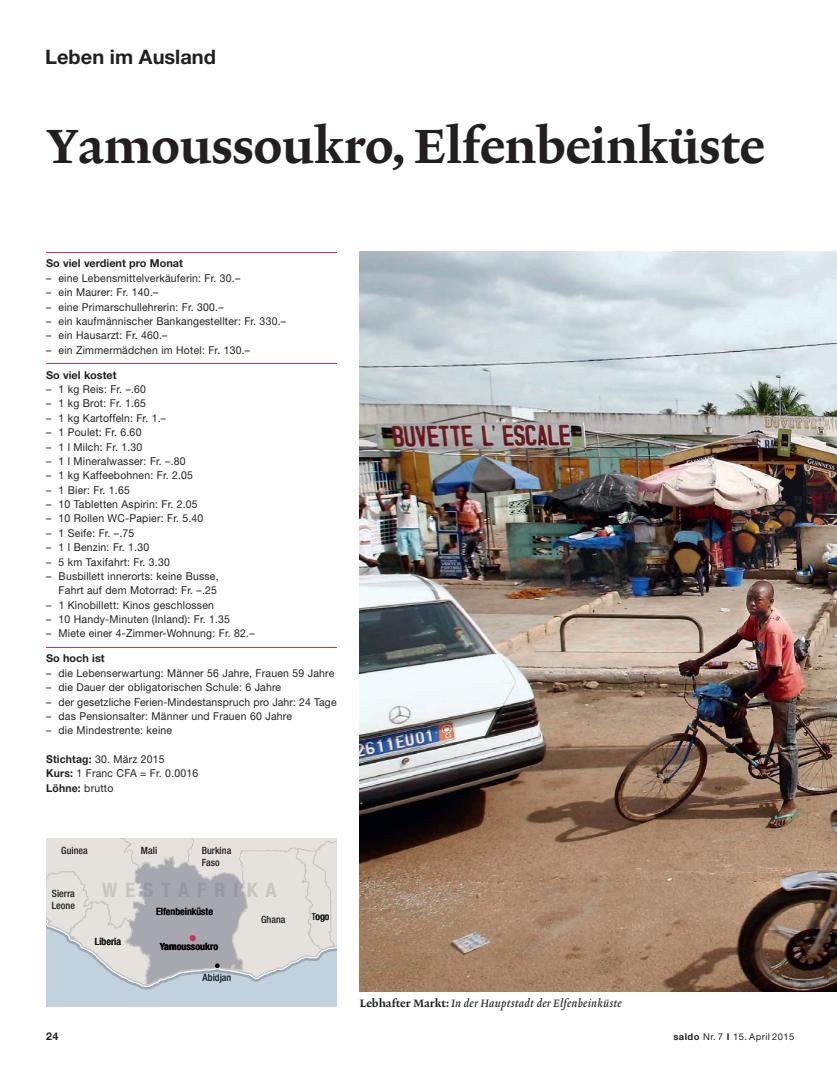
<style>
.page{position:relative;width:837px;height:1074px;background:#fff}
.page>*{position:absolute;margin:0;border:0;box-sizing:border-box;transform-origin:0 0}
.t1{font:700 48.75px "Lexicon Konsum";letter-spacing:-.015em;color:#231f20}
.t2{font:700 20px "Helvetica Neue LT Std";color:#231f20}
.t3{font:10.88px/14.4px "Helvetica Neue LT Std";letter-spacing:.02em;color:#231f20;text-align:right;scale:.96 1}
.t4{font:italic 10.88px "Lexicon Konsum";letter-spacing:.025em;color:#231f20}
.t5{font:700 10.88px "Helvetica Neue LT Std";color:#231f20}
.t6{font:700 10.62px "Helvetica Neue LT Std";color:#231f20}
.t7{font:500 condensed 10px "Helvetica Neue LT Std";color:#1d1a19}
.t8{font:500 condensed 10px "Helvetica Neue LT Std";color:#0d0910}
.t9{font:700 condensed 10px "Helvetica Neue LT Std";color:#0d0910}
.t10{font:500 condensed 10px "Helvetica Neue LT Std";color:#13151b}
.t11{font:9.38px "Helvetica Neue LT Std";letter-spacing:.05em;color:#231f20}
.s1{font-weight:700}
.s2{font-weight:700;font-style:normal}
</style>
<div class="page">
<hr style="left:46px;top:252px;width:291px;height:1px;background:#ce3353">
<hr style="left:46px;top:363px;width:291px;height:1px;background:#ce3353">
<hr style="left:46px;top:647px;width:291px;height:1px;background:#ce3353">
<img style="left:360px;top:252px;width:476px;height:739px">
<div style="left:46px;top:839px;width:291px;height:167px;background:#c1d1de"></div>
<svg style="left:374px;top:942px;width:7px;height:2px"></svg>
<hr style="left:424px;top:839px;width:1px;height:102px;background:#e5e1dc">
<svg style="left:46px;top:839px;width:321px;height:147px"></svg>
<h2 class="t2" style="left:45px;top:50px;width:172px">Leben im Ausland</h2>
<h1 class="t1" style="left:46px;top:128px;width:719px">Yamoussoukro, Elfenbeinküste</h1>
<p class="t5" style="left:46px;top:260px;width:138px">So viel verdient pro Monat</p>
<p class="t3" style="left:46px;top:272px;width:204px">– eine Lebensmittelverkäuferin: Fr. 30.–</p>
<p class="t3" style="left:46px;top:286px;width:118px">– ein Maurer: Fr. 140.–</p>
<p class="t3" style="left:46px;top:300px;width:186px">– eine Primarschullehrerin: Fr. 300.–</p>
<p class="t3" style="left:46px;top:315px;width:251px">– ein kaufmännischer Bankangestellter: Fr. 330.–</p>
<p class="t3" style="left:46px;top:329px;width:128px">– ein Hausarzt: Fr. 460.–</p>
<p class="t3" style="left:46px;top:344px;width:214px">– ein Zimmermädchen im Hotel: Fr. 130.–</p>
<p class="t5" style="left:46px;top:371px;width:72px">So viel kostet</p>
<p class="t3" style="left:46px;top:383px;width:106px">– 1 kg Reis: Fr. –.60</p>
<p class="t3" style="left:46px;top:397px;width:106px">– 1 kg Brot: Fr. 1.65</p>
<p class="t3" style="left:46px;top:412px;width:126px">– 1 kg Kartoffeln: Fr. 1.–</p>
<p class="t3" style="left:46px;top:426px;width:101px">– 1 Poulet: Fr. 6.60</p>
<p class="t3" style="left:46px;top:440px;width:102px">– 1 l Milch: Fr. 1.30</p>
<p class="t3" style="left:46px;top:455px;width:147px">– 1 l Mineralwasser: Fr. –.80</p>
<p class="t3" style="left:46px;top:469px;width:154px">– 1 kg Kaffeebohnen: Fr. 2.05</p>
<p class="t3" style="left:46px;top:484px;width:89px">– 1 Bier: Fr. 1.65</p>
<p class="t3" style="left:46px;top:498px;width:159px">– 10 Tabletten Aspirin: Fr. 2.05</p>
<p class="t3" style="left:46px;top:512px;width:165px">– 10 Rollen WC-Papier: Fr. 5.40</p>
<p class="t3" style="left:46px;top:527px;width:93px">– 1 Seife: Fr. –.75</p>
<p class="t3" style="left:46px;top:541px;width:109px">– 1 l Benzin: Fr. 1.30</p>
<p class="t3" style="left:46px;top:555px;width:130px">– 5 km Taxifahrt: Fr. 3.30</p>
<p class="t3" style="left:46px;top:570px;width:181px">– Busbillett innerorts: keine Busse,<br>Fahrt auf dem Motorrad: Fr. –.25</p>
<p class="t3" style="left:46px;top:599px;width:176px">– 1 Kinobillett: Kinos geschlossen</p>
<p class="t3" style="left:46px;top:613px;width:193px">– 10 Handy-Minuten (Inland): Fr. 1.35</p>
<p class="t3" style="left:46px;top:627px;width:218px">– Miete einer 4-Zimmer-Wohnung: Fr. 82.–</p>
<p class="t5" style="left:46px;top:655px;width:60px">So hoch ist</p>
<p class="t3" style="left:46px;top:667px;width:301px">– die Lebenserwartung: Männer 56 Jahre, Frauen 59 Jahre</p>
<p class="t3" style="left:46px;top:681px;width:246px">– die Dauer der obligatorischen Schule: 6 Jahre</p>
<p class="t3" style="left:46px;top:695px;width:304px">– der gesetzliche Ferien-Mindestanspruch pro Jahr: 24 Tage</p>
<p class="t3" style="left:46px;top:710px;width:257px">– das Pensionsalter: Männer und Frauen 60 Jahre</p>
<p class="t3" style="left:46px;top:724px;width:133px">– die Mindestrente: keine</p>
<p class="t3" style="left:46px;top:753px;width:160px;text-align:left"><span class="s1">Stichtag:</span> 30. März 2015<br><span class="s1">Kurs:</span> 1 Franc CFA = Fr. 0.0016<br><span class="s1">Löhne:</span> brutto</p>
<p class="t7" style="left:61px;top:847px;width:28px">Guinea</p>
<p class="t7" style="left:52px;top:890px;width:24px">Sierra</p>
<p class="t7" style="left:141px;top:847px;width:18px">Mali</p>
<p class="t7" style="left:202px;top:847px;width:31px">Burkina</p>
<p class="t7" style="left:202px;top:859px;width:20px">Faso</p>
<p class="t7" style="left:52px;top:902px;width:25px">Leone</p>
<p class="t8" style="left:156px;top:908px;width:58px">Elfenbeinküste</p>
<p class="t7" style="left:261px;top:915px;width:26px">Ghana</p>
<p class="t7" style="left:311px;top:912px;width:19px">Togo</p>
<p class="t7" style="left:95px;top:938px;width:28px">Liberia</p>
<p class="t9" style="left:160px;top:942px;width:60px">Yamoussoukro</p>
<p class="t10" style="left:202px;top:974px;width:30px">Abidjan</p>
<p class="t4" style="left:360px;top:999px;width:263px"><span class="s2">Lebhafter Markt:</span> In der Hauptstadt der Elfenbeinküste</p>
<p class="t6" style="left:46px;top:1033px;width:14px">24</p>
<p class="t11" style="left:673px;top:1033px;width:122px"><span class="s1">saldo</span> Nr. 7 <span class="s1">I</span> 15. April 2015</p>
</div>
